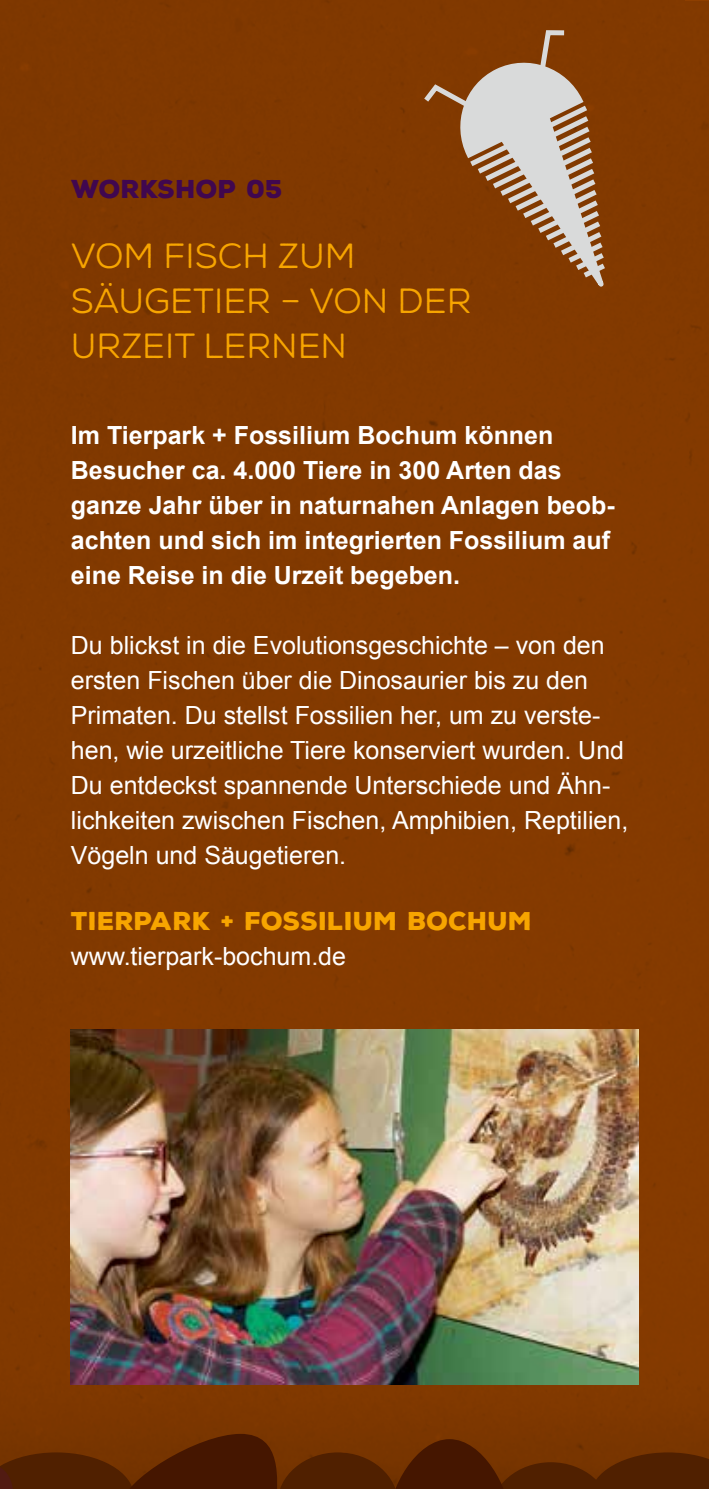
<style>
.page{position:relative;width:709px;height:1489px;background:#fff}
.page>*{position:absolute;margin:0;border:0;box-sizing:border-box;transform-origin:0 0}
.t1{font:35px/45px "Nexa Rust Sans";color:#f7a500}
.t2{font:25px/35px "Arial";color:#fff}
.t3{font:700 25px/35px "Arial";color:#fff}
.t4{font:900 25px "Nexa Rust Sans";letter-spacing:.01em;color:#f7a500}
.t5{font:900 25px "Nexa Rust Sans";letter-spacing:.01em;color:#40074f}
</style>
<div class="page">
<div style="left:0;top:0;width:709px;height:1433px;background:#823a00"></div>
<svg style="left:0;top:1433px;width:709px;height:55px;background:#5f2700"></svg>
<img style="left:71px;top:1029px;width:567px;height:354px">
<svg style="left:419px;top:28px;width:198px;height:288px;background:#9a663d"></svg>
<p class="t5" style="left:71px;top:172px;width:213px">WORKSHOP 05</p>
<h1 class="t1" style="left:71px;top:233px;width:402px">VOM FISCH ZUM<br>SÄUGETIER – VON DER<br>URZEIT LERNEN</h1>
<p class="t3" style="left:71px;top:418px;width:545px">Im Tierpark + Fossilium Bochum können Besucher ca. 4.000 Tiere in 300 Arten das ganze Jahr über in naturnahen Anlagen beob&shy;achten und sich im integrierten Fossilium auf eine Reise in die Urzeit begeben.</p>
<p class="t2" style="left:71px;top:628px;width:559px">Du blickst in die Evolutionsgeschichte – von den ersten Fischen über die Dinosaurier bis zu den Primaten. Du stellst Fossilien her, um zu verste&shy;hen, wie urzeitliche Tiere konserviert wurden. Und Du entdeckst spannende Unterschiede und Ähn&shy;lichkeiten zwischen Fischen, Amphibien, Reptilien, Vögeln und Säugetieren.</p>
<p class="t4" style="left:71px;top:903px;width:462px">TIERPARK + FOSSILIUM BOCHUM</p>
<p class="t2" style="left:71px;top:938px;width:277px">www.tierpark-bochum.de</p>
</div>
